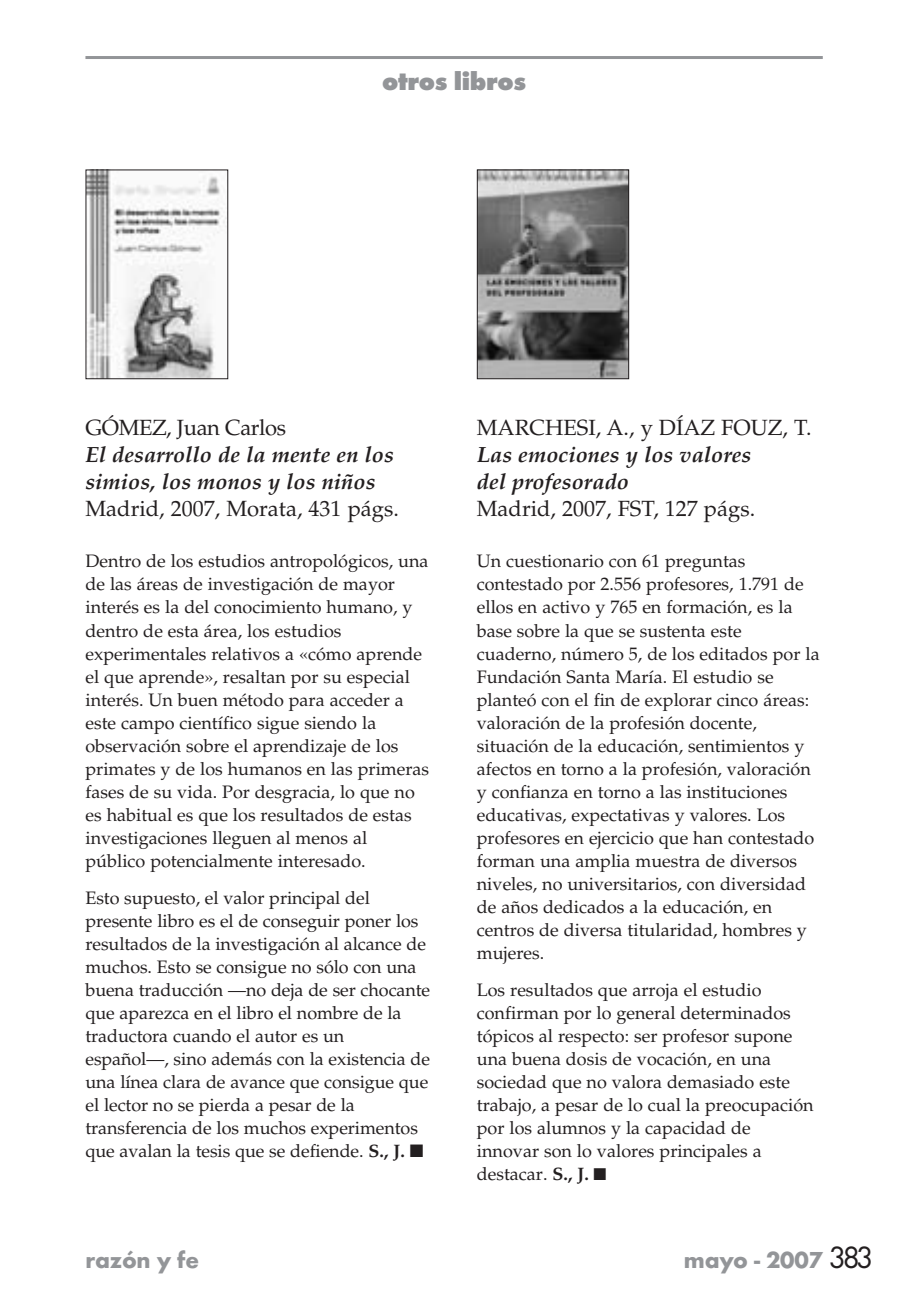
<style>
.page{position:relative;width:907px;height:1303px;background:#fff}
.page>*{position:absolute;margin:0;border:0;box-sizing:border-box;transform-origin:0 0}
.t1{font:800 26px "Futura T";letter-spacing:-.015em;color:#939598}
.t2{font:700 24px "Futura T";letter-spacing:-.01em;color:#939598}
.t3{font:italic 700 22px/27px "Palatino";color:#231f20}
.t4{font:22px "Palatino";color:#231f20}
.t5{font:22px "Palatino";letter-spacing:-.02em;color:#231f20}
.t6{font:18px/23px "Palatino";color:#231f20}
.s1{font-weight:700}
.s2{font-weight:400;font-size:32px;color:#231f20}
</style>
<div class="page">
<svg style="left:85px;top:56px;width:738px;height:324px"></svg>
<h1 class="t1" style="left:382px;top:71px;width:145px">otros libros</h1>
<p class="t5" style="left:85px;top:419px;width:202px">GÓMEZ, Juan Carlos</p>
<p class="t3" style="left:85px;top:443px;width:310px">El desarrollo de la mente en los simios, los monos y los niños</p>
<p class="t4" style="left:85px;top:500px;width:315px">Madrid, 2007, Morata, 431 págs.</p>
<p class="t6" style="left:85px;top:552px;width:345px">Dentro de los estudios antropológicos, una de las áreas de investigación de mayor interés es la del conocimiento humano, y dentro de esta área, los estudios experimentales relativos a «cómo aprende el que aprende», resaltan por su especial interés. Un buen método para acceder a este campo científico sigue siendo la observación sobre el aprendizaje de los primates y de los humanos en las primeras fases de su vida. Por desgracia, lo que no es habitual es que los resultados de estas investigaciones lleguen al menos al público potencialmente interesado.</p>
<p class="t6" style="left:85px;top:888px;width:346px">Esto supuesto, el valor principal del presente libro es el de conseguir poner los resultados de la investigación al alcance de muchos. Esto se consigue no sólo con una buena traducción —no deja de ser chocante que aparezca en el libro el nombre de la traductora cuando el autor es un español—, sino además con la existencia de una línea clara de avance que consigue que el lector no se pierda a pesar de la transferencia de los muchos experimentos que avalan la tesis que se defiende. <span class="s1">S., J.</span> ■</p>
<p class="t4" style="left:477px;top:419px;width:336px">MARCHESI, A., y DÍAZ FOUZ, T.</p>
<p class="t3" style="left:477px;top:443px;width:276px">Las emociones y los valores del profesorado</p>
<p class="t4" style="left:477px;top:500px;width:280px">Madrid, 2007, FST, 127 págs.</p>
<p class="t6" style="left:477px;top:552px;width:344px">Un cuestionario con 61 preguntas contestado por 2.556 profesores, 1.791 de ellos en activo y 765 en formación, es la base sobre la que se sustenta este cuaderno, número 5, de los editados por la Fundación Santa María. El estudio se planteó con el fin de explorar cinco áreas: valoración de la profesión docente, situación de la educación, sentimientos y afectos en torno a la profesión, valoración y confianza en torno a las instituciones educativas, expectativas y valores. Los profesores en ejercicio que han contestado forman una amplia muestra de diversos niveles, no universitarios, con diversidad de años dedicados a la educación, en centros de diversa titularidad, hombres y mujeres.</p>
<p class="t6" style="left:477px;top:980px;width:338px">Los resultados que arroja el estudio confirman por lo general determinados tópicos al respecto: ser profesor supone una buena dosis de vocación, en una sociedad que no valora demasiado este trabajo, a pesar de lo cual la preocupación por los alumnos y la capacidad de innovar son lo valores principales a destacar. <span class="s1">S., J.</span> ■</p>
<h2 class="t2" style="left:85px;top:1250px;width:115px">razón y fe</h2>
<h2 class="t2" style="left:684px;top:1250px;width:191px">mayo - 2007 <span class="s2">383</span></h2>
</div>
